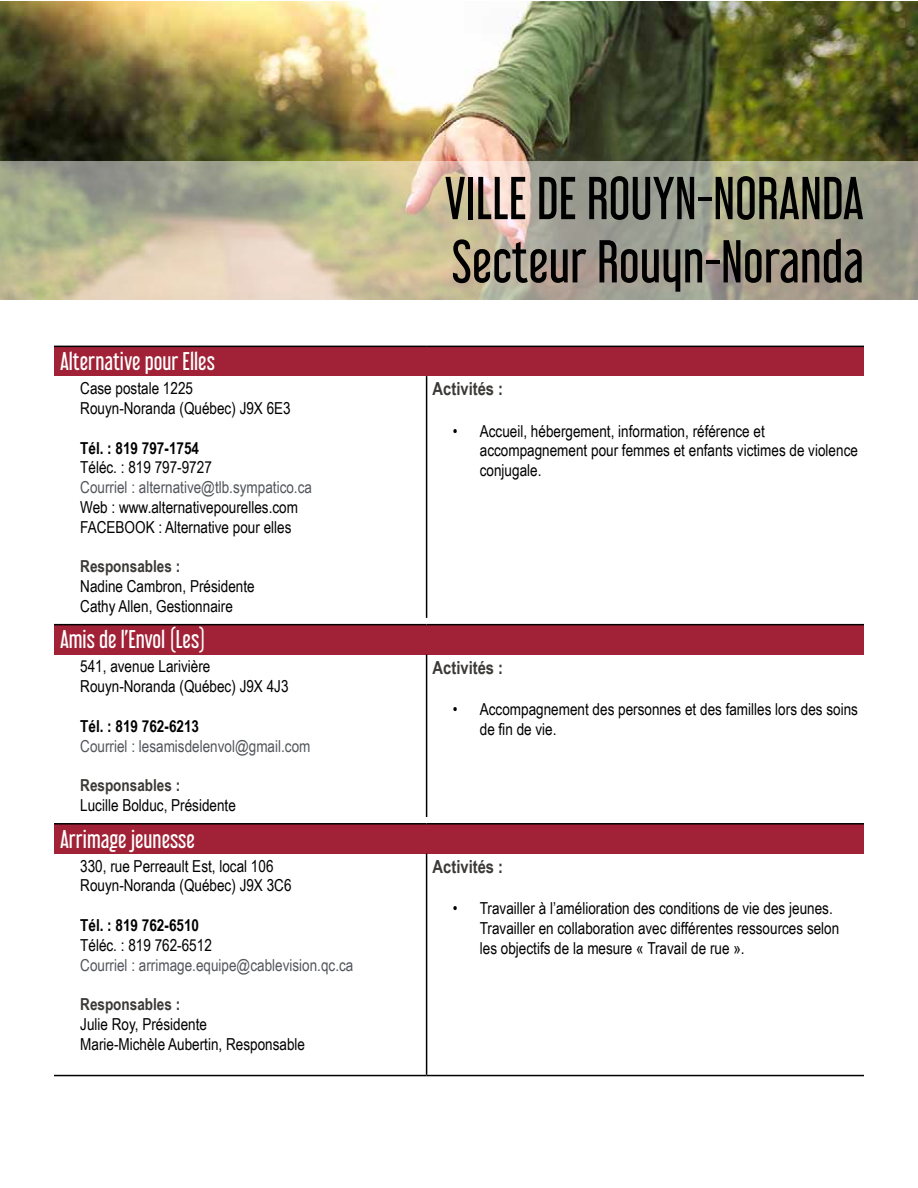
<style>
.page{position:relative;width:918px;height:1188px;background:#fff}
.page>*{position:absolute;margin:0;border:0;box-sizing:border-box;transform-origin:0 0}
.t1{font:54px/63.3px "Libel Suit Rg";color:#000}
.t2{font:22.5px "Libel Suit Rg";color:#fff}
.t3{font:700 18px "Arial Narrow";color:#3b3936}
.t4{font:16.5px/19.8px "Arial Narrow";color:#000}
.t5{font:16.5px "Arial Narrow";color:#52555b}
.t6{font:700 16.5px "Arial Narrow";color:#000}
.t7{font:700 16.5px "Arial Narrow";color:#3b3936}
</style>
<div class="page">
<div style="left:54px;top:346px;width:810px;height:30px;background:#a12236"></div>
<hr style="left:54px;top:346px;width:373px;height:1px;background:#000">
<hr style="left:427px;top:346px;width:437px;height:1px;background:#000">
<hr style="left:426px;top:376px;width:1px;height:242px;background:#000">
<div style="left:54px;top:625px;width:810px;height:29px;background:#a12236"></div>
<hr style="left:54px;top:624px;width:373px;height:1px;background:#000">
<hr style="left:427px;top:624px;width:437px;height:1px;background:#000">
<hr style="left:426px;top:654px;width:1px;height:163px;background:#000">
<div style="left:54px;top:824px;width:810px;height:30px;background:#a12236"></div>
<hr style="left:54px;top:823px;width:373px;height:2px;background:#000">
<hr style="left:427px;top:823px;width:437px;height:2px;background:#000">
<hr style="left:426px;top:854px;width:1px;height:221px;background:#000">
<hr style="left:54px;top:1075px;width:373px;height:1px;background:#000">
<hr style="left:427px;top:1075px;width:437px;height:1px;background:#000">
<img style="left:0;top:1px;width:918px;height:160px">
<svg style="left:0;top:161px;width:918px;height:138px;background:#b6b198"></svg>
<h2 class="t2" style="left:60px;top:343px;width:156px">Alternative pour Elles</h2>
<p class="t4" style="left:80px;top:378px;width:212px">Case postale 1225<br>Rouyn-Noranda (Québec) J9X 6E3</p>
<p class="t6" style="left:80px;top:435px;width:120px">Tél. : 819 797-1754</p>
<p class="t4" style="left:80px;top:457px;width:133px">Téléc. : 819 797-9727</p>
<p class="t5" style="left:80px;top:475px;width:233px">Courriel : alternative@tlb.sympatico.ca</p>
<p class="t4" style="left:80px;top:497px;width:219px">Web : www.alternativepourelles.com<br>FACEBOOK : Alternative pour elles</p>
<p class="t7" style="left:80px;top:554px;width:102px">Responsables :</p>
<p class="t4" style="left:80px;top:576px;width:176px">Nadine Cambron, Présidente<br>Cathy Allen, Gestionnaire</p>
<h2 class="t2" style="left:60px;top:621px;width:147px">Amis de l’Envol (Les)</h2>
<p class="t4" style="left:80px;top:656px;width:210px">541, avenue Larivière<br>Rouyn-Noranda (Québec) J9X 4J3</p>
<p class="t6" style="left:80px;top:714px;width:120px">Tél. : 819 762-6213</p>
<p class="t5" style="left:80px;top:734px;width:232px">Courriel : lesamisdelenvol@gmail.com</p>
<p class="t7" style="left:80px;top:773px;width:102px">Responsables :</p>
<p class="t4" style="left:80px;top:795px;width:157px">Lucille Bolduc, Présidente</p>
<h2 class="t2" style="left:60px;top:820px;width:136px">Arrimage jeunesse</h2>
<p class="t4" style="left:80px;top:855px;width:213px">330, rue Perreault Est, local 106<br>Rouyn-Noranda (Québec) J9X 3C6</p>
<p class="t6" style="left:80px;top:913px;width:120px">Tél. : 819 762-6510</p>
<p class="t4" style="left:80px;top:934px;width:133px">Téléc. : 819 762-6512</p>
<p class="t5" style="left:80px;top:953px;width:275px">Courriel : arrimage.equipe@cablevision.qc.ca</p>
<p class="t7" style="left:80px;top:992px;width:102px">Responsables :</p>
<p class="t4" style="left:80px;top:1014px;width:226px">Julie Roy, Présidente<br>Marie-Michèle Aubertin, Responsable</p>
<h1 class="t1" style="left:445px;top:161px;width:421px">VILLE DE ROUYN-NORANDA<br>Secteur Rouyn-Noranda</h1>
<p class="t3" style="left:433px;top:375px;width:72px">Activités :</p>
<p class="t4" style="left:480px;top:420px;width:380px;text-indent:-27px">• Accueil, hébergement, information, référence et accompagnement pour femmes et enfants victimes de violence conjugale.</p>
<p class="t3" style="left:433px;top:654px;width:72px">Activités :</p>
<p class="t4" style="left:480px;top:699px;width:380px;text-indent:-27px">• Accompagnement des personnes et des familles lors des soins de fin de vie.</p>
<p class="t3" style="left:433px;top:853px;width:72px">Activités :</p>
<p class="t4" style="left:480px;top:898px;width:361px;text-indent:-27px">• Travailler à l’amélioration des conditions de vie des jeunes.<br>Travailler en collaboration avec différentes ressources selon les objectifs de la mesure « Travail de rue ».</p>
</div>
